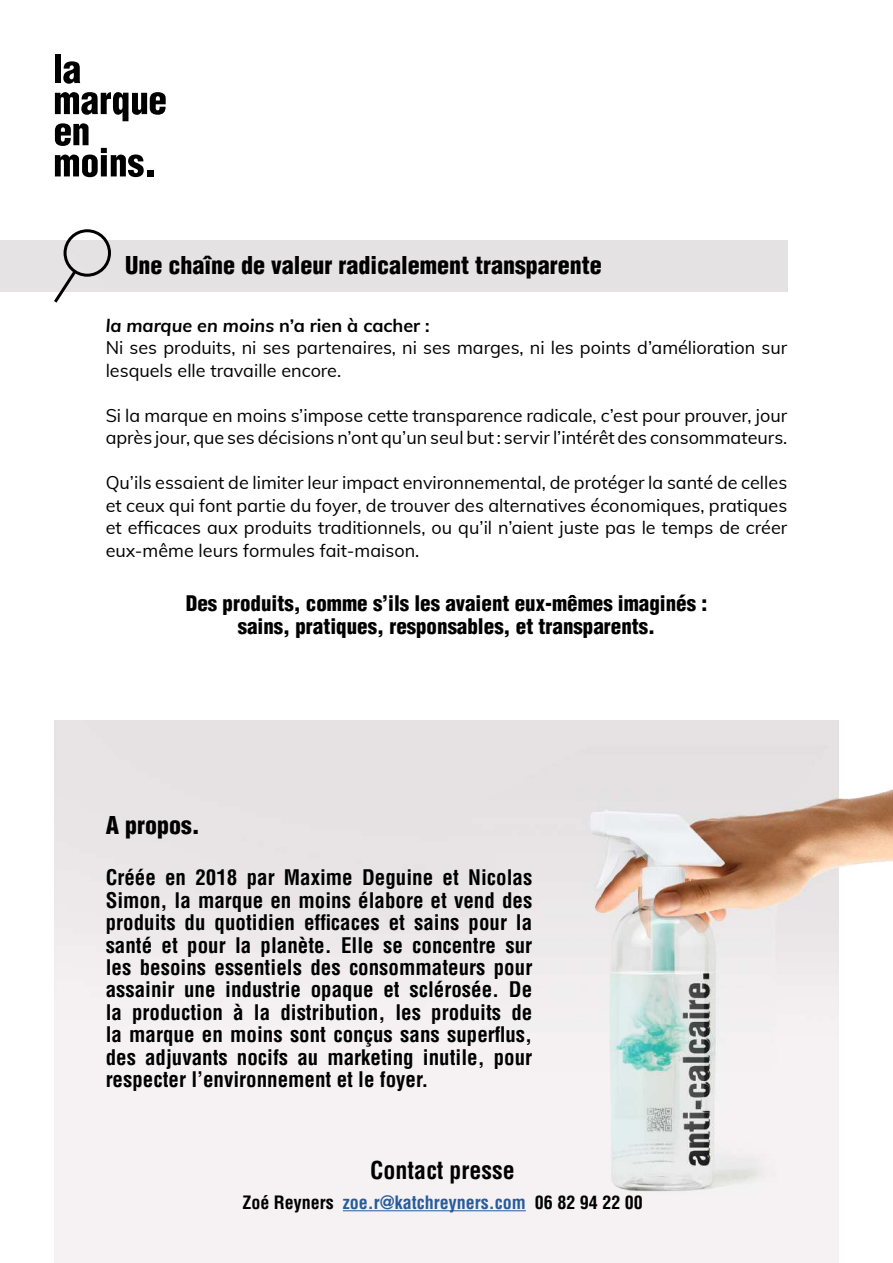
<style>
.page{position:relative;width:893px;height:1263px;background:#fff}
.page>*{position:absolute;margin:0;border:0;box-sizing:border-box;transform-origin:0 0}
.t1{font:900 condensed 24px "Helvetica LT Std";color:#000}
.t2{font:700 condensed 24px "Helvetica LT Std";color:#000}
.t3{font:700 condensed 21px/22.5px "Helvetica LT Std";color:#000;text-align:justify}
.t4{font:900 condensed 21px/22.5px "Helvetica LT Std";color:#000;text-align:center}
.t5{font:18px/22.5px "Muli";color:#000}
.t6{font:700 condensed 18px "Helvetica LT Std";color:#275b9b}
.s1{font-weight:700;font-style:italic}
.s2{font-weight:700}
.s3{color:#000}
</style>
<div class="page">
<div style="left:0;top:240px;width:787px;height:51px;background:#e4e2e3"></div>
<div style="left:55px;top:55px;width:6px;height:28px;background:#000"></div>
<svg style="left:63px;top:61px;width:17px;height:23px"></svg>
<svg style="left:55px;top:92px;width:111px;height:85px"></svg>
<div style="left:147px;top:170px;width:7px;height:6px;background:#000"></div>
<hr style="left:343px;top:1210px;width:183px;height:1px;background:#275b9b">
<div style="left:64px;top:229px;width:47px;height:48px;border:3px solid #000;border-radius:50%"></div>
<svg style="left:51px;top:268px;width:28px;height:35px"></svg>
<img style="left:589px;top:787px;width:304px;height:405px">
<h1 class="t1" style="left:125px;top:250px;width:478px">Une chaîne de valeur radicalement transparente</h1>
<p class="t5" style="left:106px;top:313px;width:683px"><span class="s1">la marque en moins</span> <span class="s2">n’a rien à cacher :<br></span>Ni ses produits, ni ses partenaires, ni ses marges, ni les points d’amélioration sur lesquels elle travaille encore.</p>
<p class="t5" style="left:106px;top:403px;width:683px">Si la marque en moins s’impose cette transparence radicale, c’est pour prouver, jour après jour, que ses décisions n’ont qu’un seul but : servir l’intérêt des consommateurs.</p>
<p class="t5" style="left:106px;top:471px;width:683px;text-align:justify">Qu’ils essaient de limiter leur impact environnemental, de protéger la santé de celles et ceux qui font partie du foyer, de trouver des alternatives économiques, pratiques et efficaces aux produits traditionnels, ou qu’il n’aient juste pas le temps de créer eux-même leurs formules fait-maison.</p>
<p class="t4" style="left:186px;top:592px;width:523px">Des produits, comme s’ils les avaient eux-mêmes imaginés : sains, pratiques, responsables, et transparents.</p>
<h1 class="t1" style="left:106px;top:810px;width:95px">A propos.</h1>
<p class="t3" style="left:106px;top:866px;width:428px">Créée en 2018 par Maxime Deguine et Nicolas Simon, la marque en moins élabore et vend des produits du quotidien efficaces et sains pour la santé et pour la planète. Elle se concentre sur les besoins essentiels des consommateurs pour assainir une industrie opaque et sclérosée. De la production à la distribution, les produits de la marque en moins sont conçus sans superflus, des adjuvants nocifs au marketing inutile, pour respecter l’environnement et le foyer.</p>
<h1 class="t2" style="left:370px;top:1155px;width:146px">Contact presse</h1>
<p class="t6" style="left:242px;top:1191px;width:402px"><span class="s3">Zoé Reyners</span> zoe.r@katchreyners.com <span class="s3">06 82 94 22 00</span></p>
</div>
